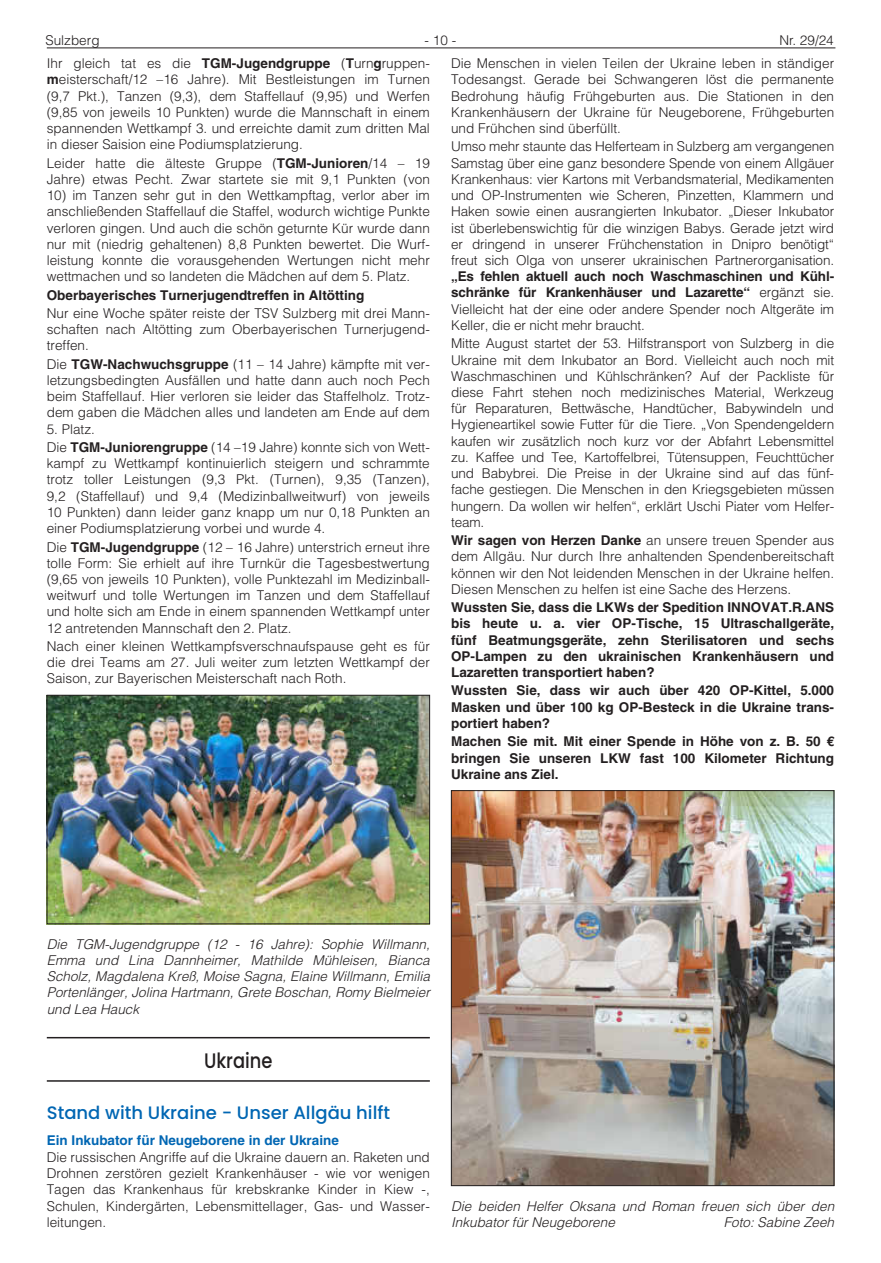
<style>
.page{position:relative;width:881px;height:1263px;background:#fff}
.page>*{position:absolute;margin:0;border:0;box-sizing:border-box;transform-origin:0 0}
.t1{font:500 21px "Poppins";color:#231f20;scale:.85 1}
.t2{font:500 18px "Poppins";color:#0166b3}
.t3{font:300 13.5px/16.2px "Helvetica LT";color:#231f20;text-align:justify}
.t4{font:700 13.5px/16.2px "Helvetica LT";color:#231f20;text-align:justify}
.t5{font:italic 300 13.5px/16.2px "Helvetica LT";color:#231f20}
.t6{font:700 13.5px "Helvetica LT";color:#0166b3}
.s1{font-weight:700}
</style>
<div class="page">
<hr style="left:47px;top:48px;width:788px;height:1px;background:#231f20">
<img style="left:453px;top:792px;width:378px;height:392px">
<div style="left:451px;top:790px;width:382px;height:396px;border:1px solid #231f20"></div>
<hr style="left:47px;top:1037px;width:382px;height:1px;background:#231f20">
<hr style="left:47px;top:1080px;width:382px;height:2px;background:#231f20">
<img style="left:49px;top:697px;width:378px;height:225px">
<div style="left:47px;top:695px;width:382px;height:229px;border:1px solid #231f20"></div>
<p class="t3" style="left:45px;top:32px;width:56px">Sulzberg</p>
<p class="t3" style="left:424px;top:32px;width:33px">- 10 -</p>
<p class="t3" style="left:451px;top:28px;width:384px;line-height:23.4px;text-align:right">Nr. 29/24<br>Die Menschen in vielen Teilen der Ukraine leben in ständiger</p>
<p class="t3" style="left:451px;top:71px;width:384px">Todesangst. Gerade bei Schwangeren löst die permanente Bedrohung häufig Frühgeburten aus. Die Stationen in den Krankenhäusern der Ukraine für Neugeborene, Frühgeburten und Frühchen sind überfüllt.</p>
<p class="t3" style="left:451px;top:138px;width:384px">Umso mehr staunte das Helferteam in Sulzberg am vergangenen Samstag über eine ganz besondere Spende von einem Allgäuer Krankenhaus: vier Kartons mit Verbandsmaterial, Medikamenten und OP-Instrumenten wie Scheren, Pinzetten, Klammern und Haken sowie einen ausrangierten Inkubator. „Dieser Inkubator ist überlebenswichtig für die winzigen Babys. Gerade jetzt wird er dringend in unserer Frühchenstation in Dnipro benötigt“ freut sich Olga von unserer ukrainischen Partnerorganisation.</p>
<p class="t3" style="left:451px;top:268px;width:384px"><span class="s1">„Es fehlen aktuell auch noch Waschmaschinen und Kühl&shy;schränke für Krankenhäuser und Lazarette“</span> ergänzt sie.<br>Vielleicht hat der eine oder andere Spender noch Altgeräte im Keller, die er nicht mehr braucht.</p>
<p class="t3" style="left:451px;top:335px;width:384px">Mitte August startet der 53. Hilfstransport von Sulzberg in die Ukraine mit dem Inkubator an Bord. Vielleicht auch noch mit Waschmaschinen und Kühlschränken? Auf der Packliste für diese Fahrt stehen noch medizinisches Material, Werkzeug für Reparaturen, Bettwäsche, Handtücher, Babywindeln und Hygieneartikel sowie Futter für die Tiere. „Von Spendengeldern kaufen wir zusätzlich noch kurz vor der Abfahrt Lebensmittel zu. Kaffee und Tee, Kartoffelbrei, Tütensuppen, Feuchttücher und Babybrei. Die Preise in der Ukraine sind auf das fünf&shy;fache gestiegen. Die Menschen in den Kriegsgebieten müssen hungern. Da wollen wir helfen“, erklärt Uschi Piater vom Helfer&shy;team.</p>
<p class="t3" style="left:451px;top:532px;width:384px"><span class="s1">Wir sagen von Herzen Danke</span> an unsere treuen Spender aus dem Allgäu. Nur durch Ihre anhaltenden Spendenbereitschaft können wir den Not leidenden Menschen in der Ukraine helfen.<br>Diesen Menschen zu helfen ist eine Sache des Herzens.</p>
<p class="t4" style="left:451px;top:599px;width:384px">Wussten Sie, dass die LKWs der Spedition INNOVAT.R.ANS bis heute u. a. vier OP-Tische, 15 Ultraschallgeräte, fünf Beatmungsgeräte, zehn Sterilisatoren und sechs OP-Lampen zu den ukrainischen Krankenhäusern und Lazaretten transportiert haben?</p>
<p class="t4" style="left:451px;top:682px;width:384px">Wussten Sie, dass wir auch über 420 OP-Kittel, 5.000<br>Masken und über 100 kg OP-Besteck in die Ukraine trans&shy;portiert haben?</p>
<p class="t4" style="left:451px;top:733px;width:384px">Machen Sie mit. Mit einer Spende in Höhe von z. B. 50 € bringen Sie unseren LKW fast 100 Kilometer Richtung Ukraine ans Ziel.</p>
<p class="t3" style="left:47px;top:55px;width:384px">Ihr gleich tat es die <span class="s1">TGM-Jugendgruppe</span> (<span class="s1">T</span>urn<span class="s1">g</span>ruppen&shy;<span class="s1">m</span>eisterschaft/12 –16 Jahre). Mit Bestleistungen im Turnen (9,7 Pkt.), Tanzen (9,3), dem Staffellauf (9,95) und Werfen (9,85 von jeweils 10 Punkten) wurde die Mannschaft in einem spannenden Wettkampf 3. und erreichte damit zum dritten Mal in dieser Saision eine Podiumsplatzierung.</p>
<p class="t3" style="left:47px;top:155px;width:384px">Leider hatte die älteste Gruppe (<span class="s1">TGM-Junioren</span>/14 – 19<br>Jahre) etwas Pecht. Zwar startete sie mit 9,1 Punkten (von</p>
<p class="t3" style="left:47px;top:187px;width:384px">10) im Tanzen sehr gut in den Wettkampftag, verlor aber im anschließenden Staffellauf die Staffel, wodurch wichtige Punkte verloren gingen. Und auch die schön geturnte Kür wurde dann nur mit (niedrig gehaltenen) 8,8 Punkten bewertet. Die Wurf&shy;leistung konnte die vorausgehenden Wertungen nicht mehr wettmachen und so landeten die Mädchen auf dem 5. Platz.</p>
<p class="t4" style="left:47px;top:287px;width:319px">Oberbayerisches Turnerjugendtreffen in Altötting</p>
<p class="t3" style="left:47px;top:305px;width:384px">Nur eine Woche später reiste der TSV Sulzberg mit drei Mann&shy;schaften nach Altötting zum Oberbayerischen Turnerjugend&shy;treffen.</p>
<p class="t3" style="left:47px;top:356px;width:384px">Die <span class="s1">TGW-Nachwuchsgruppe</span> (11 – 14 Jahre) kämpfte mit ver&shy;letzungsbedingten Ausfällen und hatte dann auch noch Pech beim Staffellauf. Hier verloren sie leider das Staffelholz. Trotz&shy;dem gaben die Mädchen alles und landeten am Ende auf dem</p>
<p class="t3" style="left:47px;top:420px;width:384px;line-height:18.3px">5. Platz.<br>Die <span class="s1">TGM-Juniorengruppe</span> (14 –19 Jahre) konnte sich von Wett-</p>
<p class="t3" style="left:47px;top:455px;width:384px">kampf zu Wettkampf kontinuierlich steigern und schrammte trotz toller Leistungen (9,3 Pkt. (Turnen), 9,35 (Tanzen), 9,2 (Staffellauf) und 9,4 (Medizinballweitwurf) von jeweils 10 Punkten) dann leider ganz knapp um nur 0,18 Punkten an einer Podiumsplatzierung vorbei und wurde 4.</p>
<p class="t3" style="left:47px;top:538px;width:384px">Die <span class="s1">TGM-Jugendgruppe</span> (12 – 16 Jahre) unterstrich erneut ihre tolle Form: Sie erhielt auf ihre Turnkür die Tagesbestwertung (9,65 von jeweils 10 Punkten), volle Punktezahl im Medizinball&shy;weitwurf und tolle Wertungen im Tanzen und dem Staffellauf und holte sich am Ende in einem spannenden Wettkampf unter 12 antretenden Mannschaft den 2. Platz.</p>
<p class="t3" style="left:47px;top:638px;width:384px">Nach einer kleinen Wettkampfsverschnaufspause geht es für die drei Teams am 27. Juli weiter zum letzten Wettkampf der Saison, zur Bayerischen Meisterschaft nach Roth.</p>
<p class="t5" style="left:47px;top:936px;width:384px;text-align:justify">Die TGM-Jugendgruppe (12 - 16 Jahre): Sophie Willmann, Emma und Lina Dannheimer, Mathilde Mühleisen, Bianca Scholz, Magdalena Kreß, Moise Sagna, Elaine Willmann, Emilia Portenlänger, Jolina Hartmann, Grete Boschan, Romy Bielmeier und Lea Hauck</p>
<h1 class="t1" style="left:204px;top:1049px;width:82px">Ukraine</h1>
<h2 class="t2" style="left:47px;top:1102px;width:345px">Stand with Ukraine - Unser Allgäu hilft</h2>
<p class="t6" style="left:47px;top:1132px;width:293px">Ein Inkubator für Neugeborene in der Ukraine</p>
<p class="t3" style="left:47px;top:1149px;width:384px">Die russischen Angriffe auf die Ukraine dauern an. Raketen und Drohnen zerstören gezielt Krankenhäuser - wie vor wenigen Tagen das Krankenhaus für krebskranke Kinder in Kiew -, Schulen, Kindergärten, Lebensmittellager, Gas- und Wasser&shy;leitungen.</p>
<p class="t5" style="left:451px;top:1197px;width:384px">Die beiden Helfer Oksana und Roman freuen sich über den<br>Inkubator für Neugeborene</p>
<p class="t5" style="left:723px;top:1214px;width:112px">Foto: Sabine Zeeh</p>
</div>
